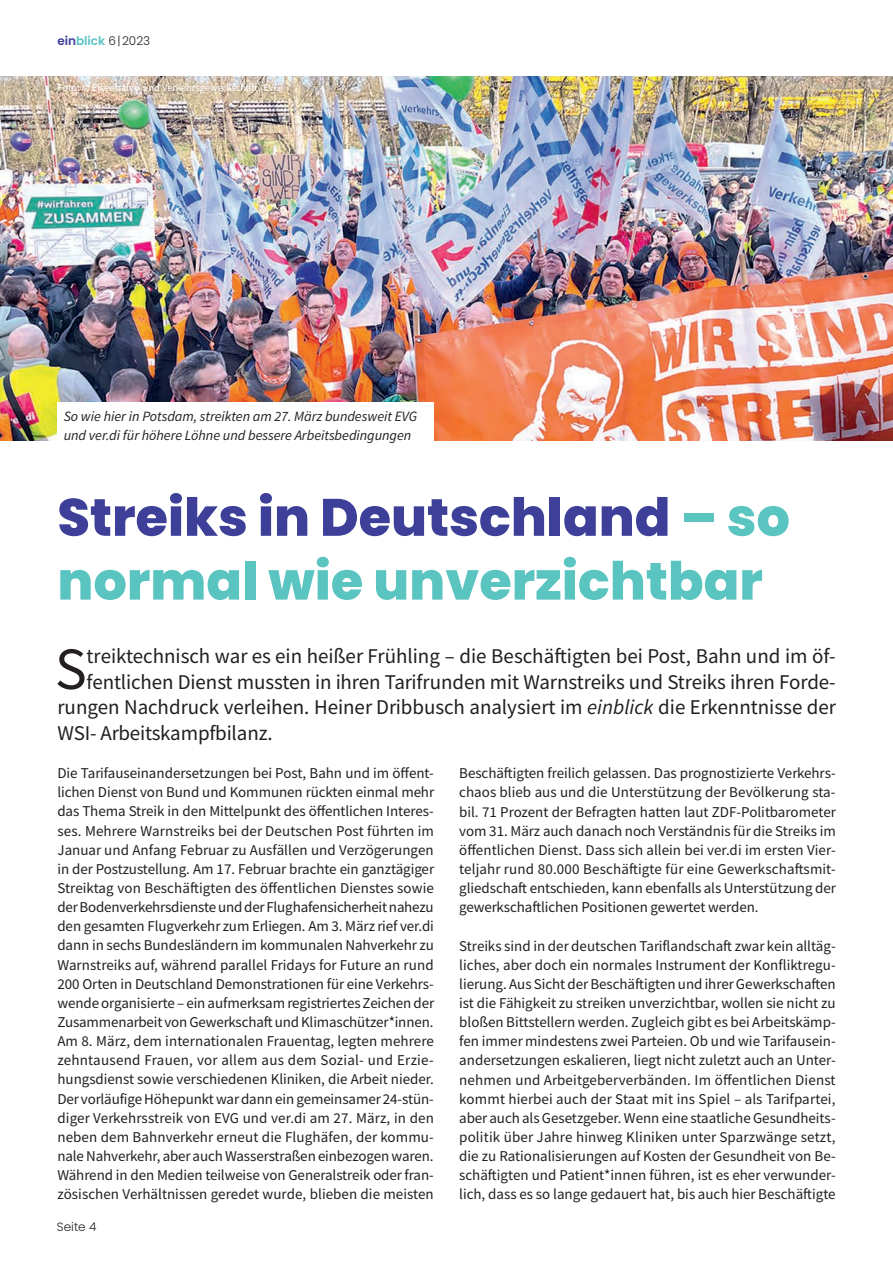
<style>
.page{position:relative;width:893px;height:1263px;background:#fff}
.page>*{position:absolute;margin:0;border:0;box-sizing:border-box;transform-origin:0 0}
.t1{font:59.85px "Source Sans Variable";color:#231f20}
.t2{font:800 52.5px/63.8px "Poppins";color:#5ac4c1}
.t3{font:21px "Source Sans Variable";letter-spacing:-.005em;color:#231f20}
.t4{font:15px/19.2px "Source Sans Variable";color:#231f20;text-align:justify}
.t5{font:italic 14.25px/19.2px "Source Sans Variable";letter-spacing:-.005em;color:#231f20}
.t6{font:300 12px "Poppins";color:#231f20}
.t7{font:10.5px "Source Sans Variable";color:#fff}
.s1{font-weight:600;color:#3e3f99}
.s2{font-weight:600;color:#5ac4c1}
.s3{color:#3e3f99}
.s4{font-style:italic}
</style>
<div class="page">
<img style="left:0;top:77px;width:893px;height:363px">
<div style="left:57px;top:402px;width:377px;height:44px;background:#fff"></div>
<p class="t6" style="left:57px;top:33px;width:94px"><span class="s1">ein</span><span class="s2">blick</span> 6|2023</p>
<p class="t7" style="left:57px;top:82px;width:228px">Foto: © Eisenbahn- und Verkehrsgewerkschaft (EVG)</p>
<p class="t5" style="left:64px;top:407px;width:355px">So wie hier in Potsdam, streikten am 27. März bundesweit EVG und ver.di für höhere Löhne und bessere Arbeitsbedingungen</p>
<h2 class="t2" style="left:57px;top:486px;width:734px"><span class="s3">Streiks in Deutschland</span> – so normal wie unverzichtbar</h2>
<h1 class="t1" style="left:55px;top:633px;width:33px">S</h1>
<h3 class="t3" style="left:87px;top:644px;width:751px">treiktechnisch war es ein heißer Frühling – die Beschäftigten bei Post, Bahn und im öf-</h3>
<h3 class="t3" style="left:87px;top:669px;width:751px">fentlichen Dienst mussten in ihren Tarifrunden mit Warnstreiks und Streiks ihren Forde-</h3>
<h3 class="t3" style="left:57px;top:695px;width:780px">rungen Nachdruck verleihen. Heiner Dribbusch analysiert im <span class="s4">einblick</span> die Erkenntnisse der</h3>
<h3 class="t3" style="left:57px;top:720px;width:217px">WSI- Arbeitskampfbilanz.</h3>
<p class="t4" style="left:57px;top:764px;width:378px">Die Tarifauseinandersetzungen bei Post, Bahn und im öffent&shy;lichen Dienst von Bund und Kommunen rückten einmal mehr das Thema Streik in den Mittelpunkt des öffentlichen Interes&shy;ses. Mehrere Warnstreiks bei der Deutschen Post führten im Januar und Anfang Februar zu Ausfällen und Verzögerungen in der Postzustellung. Am 17. Februar brachte ein ganztägiger Streiktag von Beschäftigten des öffentlichen Dienstes sowie der Bodenverkehrsdienste und der Flughafensicherheit nahezu den gesamten Flugverkehr zum Erliegen. Am 3. März rief ver.di dann in sechs Bundesländern im kommunalen Nahverkehr zu Warnstreiks auf, während parallel Fridays for Future an rund 200 Orten in Deutschland Demonstrationen für eine Verkehrs&shy;wende organisierte – ein aufmerksam registriertes Zeichen der Zusammenarbeit von Gewerkschaft und Klimaschützer*innen.<br>Am 8. März, dem internationalen Frauentag, legten mehrere zehntausend Frauen, vor allem aus dem Sozial- und Erzie&shy;hungsdienst sowie verschiedenen Kliniken, die Arbeit nieder.<br>Der vorläufige Höhepunkt war dann ein gemeinsamer 24-stün&shy;diger Verkehrsstreik von EVG und ver.di am 27. März, in den neben dem Bahnverkehr erneut die Flughäfen, der kommu&shy;nale Nahverkehr, aber auch Wasserstraßen einbezogen waren.<br>Während in den Medien teilweise von Generalstreik oder fran&shy;zösischen Verhältnissen geredet wurde, blieben die meisten</p>
<p class="t4" style="left:459px;top:764px;width:378px">Beschäftigten freilich gelassen. Das prognostizierte Verkehrs&shy;chaos blieb aus und die Unterstützung der Bevölkerung sta&shy;bil. 71 Prozent der Befragten hatten laut ZDF-Politbarometer vom 31. März auch danach noch Verständnis für die Streiks im öffentlichen Dienst. Dass sich allein bei ver.di im ersten Vier&shy;teljahr rund 80.000 Beschäftigte für eine Gewerkschaftsmit&shy;gliedschaft entschieden, kann ebenfalls als Unterstützung der gewerkschaftlichen Positionen gewertet werden.</p>
<p class="t4" style="left:459px;top:936px;width:378px">Streiks sind in der deutschen Tariflandschaft zwar kein alltäg&shy;liches, aber doch ein normales Instrument der Konfliktregu&shy;lierung. Aus Sicht der Beschäftigten und ihrer Gewerkschaften ist die Fähigkeit zu streiken unverzichtbar, wollen sie nicht zu bloßen Bittstellern werden. Zugleich gibt es bei Arbeitskämp&shy;fen immer mindestens zwei Parteien. Ob und wie Tarifausein&shy;andersetzungen eskalieren, liegt nicht zuletzt auch an Unter&shy;nehmen und Arbeitgeberverbänden. Im öffentlichen Dienst kommt hierbei auch der Staat mit ins Spiel – als Tarifpartei, aber auch als Gesetzgeber. Wenn eine staatliche Gesundheits&shy;politik über Jahre hinweg Kliniken unter Sparzwänge setzt, die zu Rationalisierungen auf Kosten der Gesundheit von Be&shy;schäftigten und Patient*innen führen, ist es eher verwunder&shy;lich, dass es so lange gedauert hat, bis auch hier Beschäftigte</p>
<p class="t6" style="left:57px;top:1220px;width:41px">Seite 4</p>
</div>
